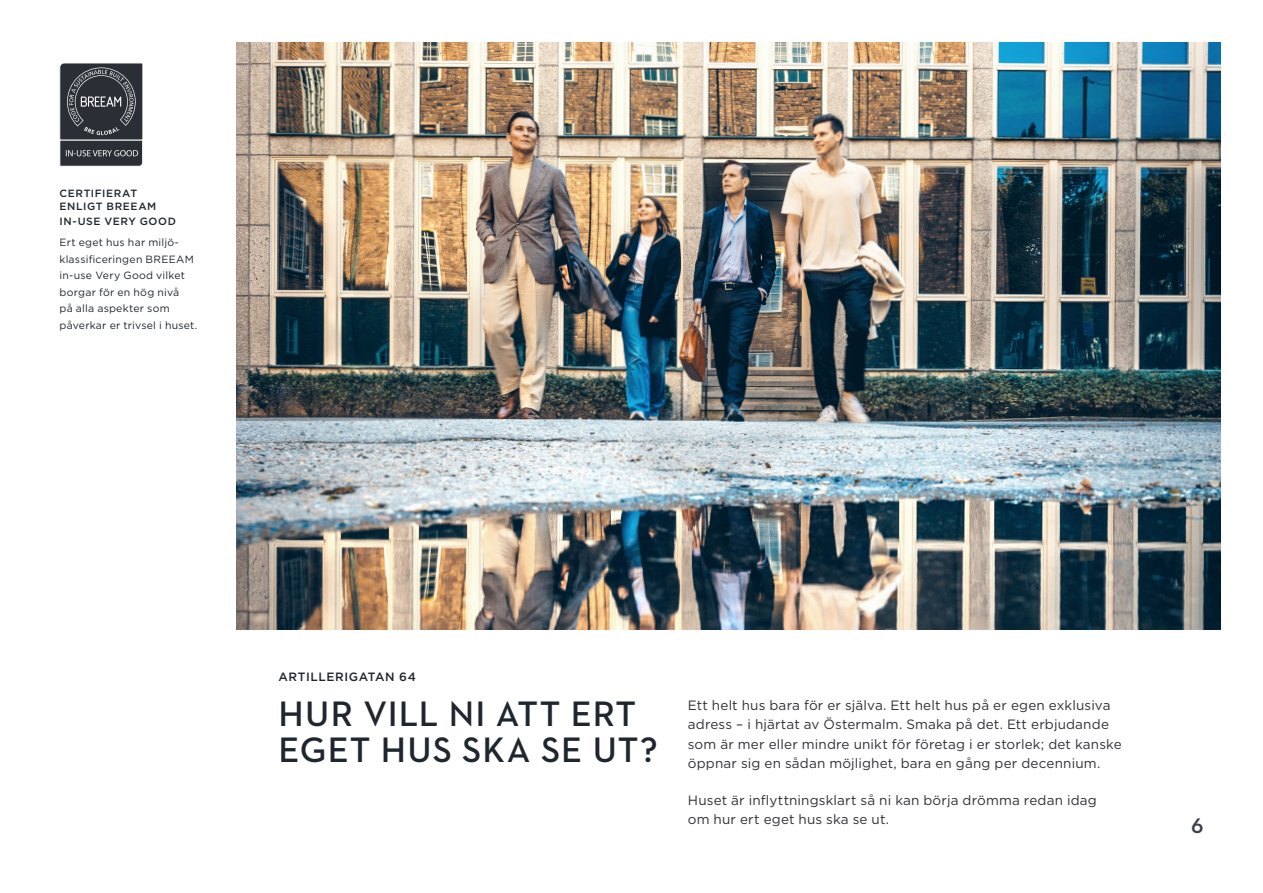
<style>
.page{position:relative;width:1263px;height:893px;background:#fff}
.page>*{position:absolute;margin:0;border:0;box-sizing:border-box;transform-origin:0 0}
.t1{font:600 36px/36px "Neutraface 2 Text";letter-spacing:.03em;color:#1f262e}
.t2{font:600 24px "Neutraface 2 Text";color:#394147}
.t3{font:13.5px/19.5px "Gotham";letter-spacing:.01em;color:#2f3035}
.t4{font:500 12px "Gotham";letter-spacing:.05em;color:#1f262e}
.t5{font:10.5px/16.5px "Gotham";letter-spacing:.02em;color:#1f262e}
.t6{font:500 10.5px/13.5px "Gotham";letter-spacing:.06em;color:#1f262e}
</style>
<div class="page">
<img style="left:236px;top:43px;width:984px;height:586px">
<svg style="left:59px;top:63px;width:84px;height:104px;background:#474a50"></svg>
<p class="t6" style="left:60px;top:186px;width:98px">CERTIFIERAT<br>ENLIGT BREEAM</p>
<p class="t6" style="left:60px;top:215px;width:118px">IN-USE VERY GOOD</p>
<p class="t5" style="left:60px;top:234px;width:139px">Ert eget hus har miljö&shy;klassificeringen BREEAM in-use Very Good vilket borgar för en hög nivå<br>på alla aspekter som påverkar er trivsel i huset.</p>
<p class="t4" style="left:279px;top:669px;width:139px">ARTILLERIGATAN 64</p>
<p class="t1" style="left:279px;top:695px;width:381px">HUR VILL NI ATT ERT<br>EGET HUS SKA SE UT?</p>
<p class="t3" style="left:688px;top:695px;width:435px">Ett helt hus bara för er själva. Ett helt hus på er egen exklusiva adress – i hjärtat av Östermalm. Smaka på det. Ett erbjudande som är mer eller mindre unikt för företag i er storlek; det kanske öppnar sig en sådan möjlighet, bara en gång per decennium.</p>
<p class="t3" style="left:688px;top:790px;width:410px">Huset är inflyttningsklart så ni kan börja drömma redan idag om hur ert eget hus ska se ut.</p>
<h2 class="t2" style="left:1191px;top:810px;width:14px">6</h2>
</div>
